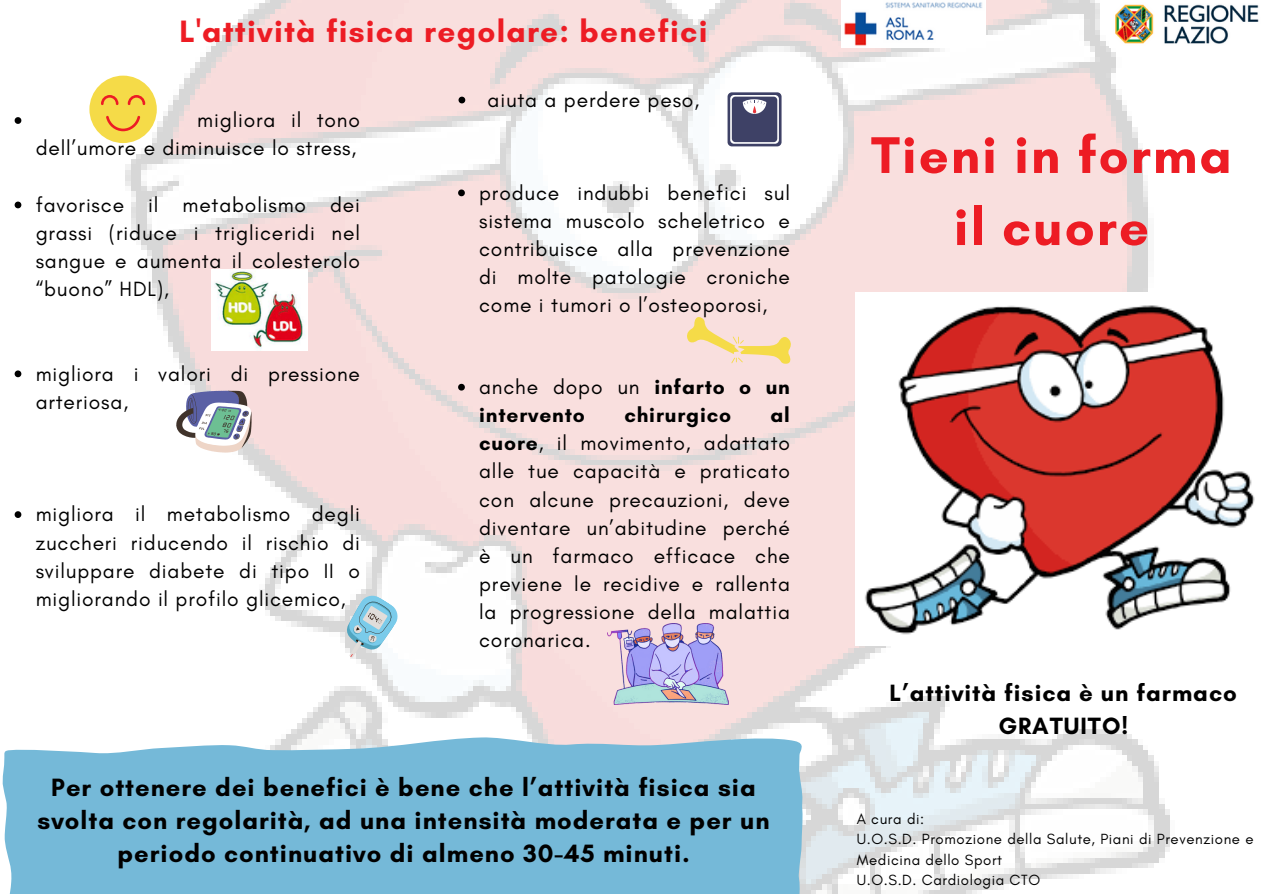
<style>
.page{position:relative;width:1263px;height:894px;background:#fff}
.page>*{position:absolute;margin:0;border:0;box-sizing:border-box;transform-origin:0 0}
.t1{font:700 52.5px/72px "Glacial Indifference";letter-spacing:.04em;color:#ed1c24;text-align:center}
.t2{font:700 31.5px "Glacial Indifference";letter-spacing:.04em;color:#ed1c24}
.t3{font:700 25.5px/32.7px "Glacial Indifference";letter-spacing:.04em;color:#000;text-align:center}
.t4{font:700 24px/32.7px "Glacial Indifference";letter-spacing:.04em;color:#000;text-align:center}
.t5{font:21px/28.2px "Glacial Indifference";letter-spacing:.04em;color:#000;text-align:justify}
.t6{font:700 21px/28.2px "Glacial Indifference";letter-spacing:.04em;color:#000}
.t7{font:15px/20.2px "Glacial Indifference";letter-spacing:.04em;color:#000}
.s1{font-weight:400}
.s2{font-weight:700}
</style>
<div class="page">
<img style="left:14px;top:0;width:1156px;height:893px">
<img style="left:842px;top:0;width:144px;height:47px">
<img style="left:1110px;top:0;width:149px;height:47px">
<img style="left:855px;top:292px;width:400px;height:353px">
<svg style="left:15px;top:117px;width:6px;height:7px"></svg>
<svg style="left:15px;top:201px;width:6px;height:7px"></svg>
<svg style="left:15px;top:370px;width:6px;height:7px"></svg>
<svg style="left:15px;top:511px;width:6px;height:7px"></svg>
<svg style="left:176px;top:390px;width:76px;height:63px"></svg>
<div style="left:727px;top:92px;width:54px;height:54px;background:#3e4166;border-radius:4px"></div>
<svg style="left:730px;top:95px;width:49px;height:49px"></svg>
<div style="left:732px;top:97px;width:45px;height:45px;background:#3e4166;border-radius:4px"></div>
<svg style="left:743px;top:99px;width:23px;height:15px"></svg>
<div style="left:89px;top:76px;width:68px;height:67px;background:#f5db48;border-radius:50%"></div>
<svg style="left:128px;top:95px;width:17px;height:10px"></svg>
<svg style="left:101px;top:95px;width:17px;height:10px"></svg>
<svg style="left:106px;top:116px;width:34px;height:15px"></svg>
<img style="left:212px;top:269px;width:95px;height:81px">
<svg style="left:341px;top:589px;width:62px;height:69px"></svg>
<svg style="left:687px;top:317px;width:103px;height:46px;background:#f7ddb5"></svg>
<svg style="left:2px;top:733px;width:805px;height:160px;background:#80beda"></svg>
<img style="left:608px;top:623px;width:120px;height:81px">
<svg style="left:458px;top:189px;width:7px;height:7px"></svg>
<svg style="left:458px;top:384px;width:7px;height:6px"></svg>
<svg style="left:458px;top:97px;width:7px;height:6px"></svg>
<p class="t2" style="left:179px;top:12px;width:530px">L'attività fisica regolare: benefici</p>
<p class="t5" style="left:36px;top:106px;width:326px;text-align:right">migliora il tono<br>dell’umore e diminuisce lo stress,</p>
<p class="t5" style="left:36px;top:190px;width:326px">favorisce il metabolismo dei grassi (riduce i trigliceridi nel sangue e aumenta il colesterolo “buono” HDL),</p>
<p class="t5" style="left:36px;top:359px;width:326px">migliora i valori di pressione arteriosa,</p>
<p class="t5" style="left:36px;top:499px;width:326px">migliora il metabolismo degli zuccheri riducendo il rischio di sviluppare diabete di tipo II o migliorando il profilo glicemico,</p>
<p class="t5" style="left:488px;top:85px;width:213px">aiuta a perdere peso,</p>
<p class="t5" style="left:479px;top:178px;width:312px">produce indubbi benefici sul sistema muscolo scheletrico e contribuisce alla prevenzione di molte patologie croniche come i tumori o l’osteoporosi,</p>
<p class="t6" style="left:479px;top:372px;width:312px"><span class="s1">anche dopo un</span> infarto o un intervento</p>
<p class="t5" style="left:479px;top:400px;width:312px;text-indent:291px"><span class="s2">al cuore</span>, il movimento, adattato alle tue capacità e praticato con alcune precauzioni, deve diventare un’abitudine perché è un farmaco efficace che previene le recidive e rallenta la progressione della malattia coronarica.</p>
<p class="t6" style="left:624px;top:400px;width:108px">chirurgico</p>
<p class="t3" style="left:37px;top:770px;width:734px">Per ottenere dei benefici è bene che l’attività fisica sia svolta con regolarità, ad una intensità moderata e per un periodo continuativo di almeno 30-45 minuti.</p>
<p class="t1" style="left:871px;top:118px;width:362px">Tieni in forma il cuore</p>
<p class="t4" style="left:889px;top:676px;width:349px">L’attività fisica è un farmaco<br>GRATUITO!</p>
<p class="t7" style="left:857px;top:808px;width:69px">A cura di:</p>
<p class="t7" style="left:857px;top:828px;width:398px">U.O.S.D. Promozione della Salute, Piani di Prevenzione e<br>Medicina dello Sport</p>
<p class="t7" style="left:857px;top:869px;width:185px">U.O.S.D. Cardiologia CTO</p>
</div>
